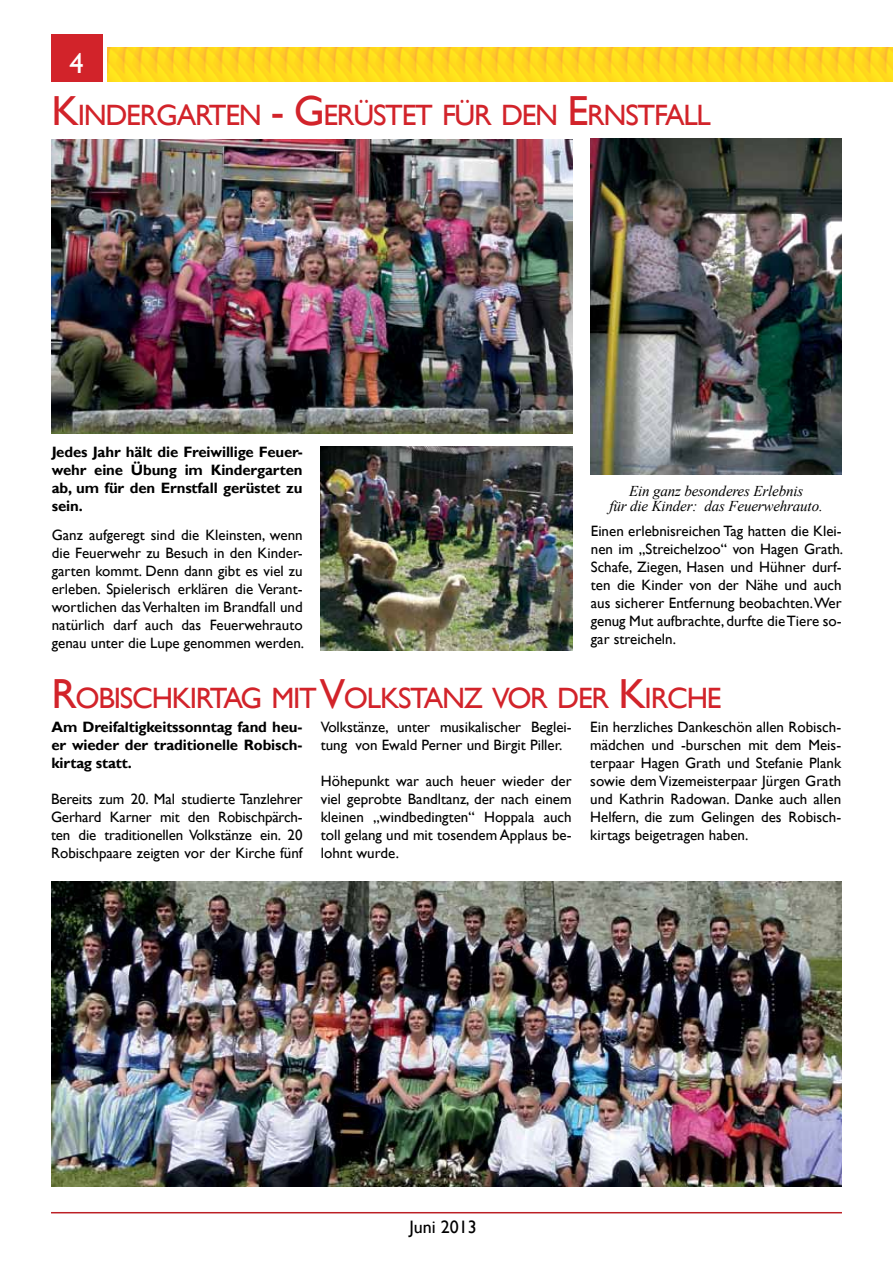
<style>
.page{position:relative;width:893px;height:1263px;background:#fff}
.page>*{position:absolute;margin:0;border:0;box-sizing:border-box;transform-origin:0 0}
.t1{font:29.4px "Gill Sans";letter-spacing:-.045em;color:#d2232a}
.t2{font:28.5px "Gill Sans";color:#fff}
.t3{font:18px "Gill Sans";color:#000}
.t4{font:15px/18px "Gill Sans";color:#000;text-align:justify}
.t5{font:700 15px/18px "Gill Sans";letter-spacing:-.01em;color:#000;text-align:justify}
.t6{font:italic 15px/15px "Times New Roman";letter-spacing:-.01em;color:#000;text-align:center}
.s1{font-size:42px}
</style>
<div class="page">
<hr style="left:51px;top:1212px;width:791px;height:1px;background:#bc2026">
<img style="left:107px;top:48px;width:786px;height:34px">
<div style="left:51px;top:34px;width:51px;height:47px;background:#d2232a"></div>
<img style="left:51px;top:881px;width:791px;height:305px">
<img style="left:51px;top:140px;width:521px;height:294px">
<img style="left:590px;top:138px;width:252px;height:336px">
<img style="left:321px;top:446px;width:251px;height:205px">
<h2 class="t2" style="left:69px;top:47px;width:16px">4</h2>
<h1 class="t1" style="left:51px;top:98px;width:646px"><span class="s1">K</span>INDERGARTEN <span class="s1">- G</span> ERÜSTET FÜR DEN <span class="s1">E</span>RNSTFALL</h1>
<p class="t5" style="left:52px;top:443px;width:252px">Jedes Jahr hält die Freiwillige Feuer&shy;wehr eine Übung im Kindergarten ab, um für den Ernstfall gerüstet zu sein.</p>
<p class="t4" style="left:52px;top:526px;width:254px">Ganz aufgeregt sind die Kleinsten, wenn die Feuerwehr zu Besuch in den Kinder&shy;garten kommt. Denn dann gibt es viel zu erleben. Spielerisch erklären die Verant&shy;wortlichen das Verhalten im Brandfall und natürlich darf auch das Feuerwehrauto genau unter die Lupe genommen werden.</p>
<p class="t4" style="left:591px;top:522px;width:254px">Einen erlebnisreichen Tag hatten die Klei&shy;nen im „Streichelzoo“ von Hagen Grath.<br>Schafe, Ziegen, Hasen und Hühner durf&shy;ten die Kinder von der Nähe und auch aus sicherer Entfernung beobachten. Wer genug Mut aufbrachte, durfte die Tiere so&shy;gar streicheln.</p>
<p class="t6" style="left:609px;top:484px;width:215px">Ein ganz besonderes Erlebnis<br>für die Kinder: das Feuerwehrauto.</p>
<h1 class="t1" style="left:51px;top:681px;width:672px"><span class="s1">R</span>OBISCHKIRTAG MIT <span class="s1">V</span>OLKSTANZ VOR DER <span class="s1">K</span>IRCHE</h1>
<p class="t5" style="left:51px;top:718px;width:252px">Am Dreifaltigkeitssonntag fand heu&shy;er wieder der traditionelle Robisch&shy;kirtag statt.</p>
<p class="t4" style="left:321px;top:718px;width:252px">Volkstänze, unter musikalischer Beglei&shy;tung von Ewald Perner und Birgit Piller.</p>
<p class="t4" style="left:321px;top:772px;width:252px">Höhepunkt war auch heuer wieder der viel geprobte Bandltanz, der nach einem kleinen „windbedingten“ Hoppala auch toll gelang und mit tosendem Applaus be&shy;lohnt wurde.</p>
<p class="t4" style="left:590px;top:718px;width:252px">Ein herzliches Dankeschön allen Robisch&shy;mädchen und -burschen mit dem Meis&shy;terpaar Hagen Grath und Stefanie Plank sowie dem Vizemeisterpaar Jürgen Grath und Kathrin Radowan. Danke auch allen Helfern, die zum Gelingen des Robisch&shy;kirtags beigetragen haben.</p>
<p class="t4" style="left:51px;top:790px;width:253px">Bereits zum 20. Mal studierte Tanzlehrer Gerhard Karner mit den Robischpärch&shy;ten die traditionellen Volkstänze ein. 20<br>Robischpaare zeigten vor der Kirche fünf</p>
<p class="t3" style="left:410px;top:1216px;width:69px">Juni 2013</p>
</div>
